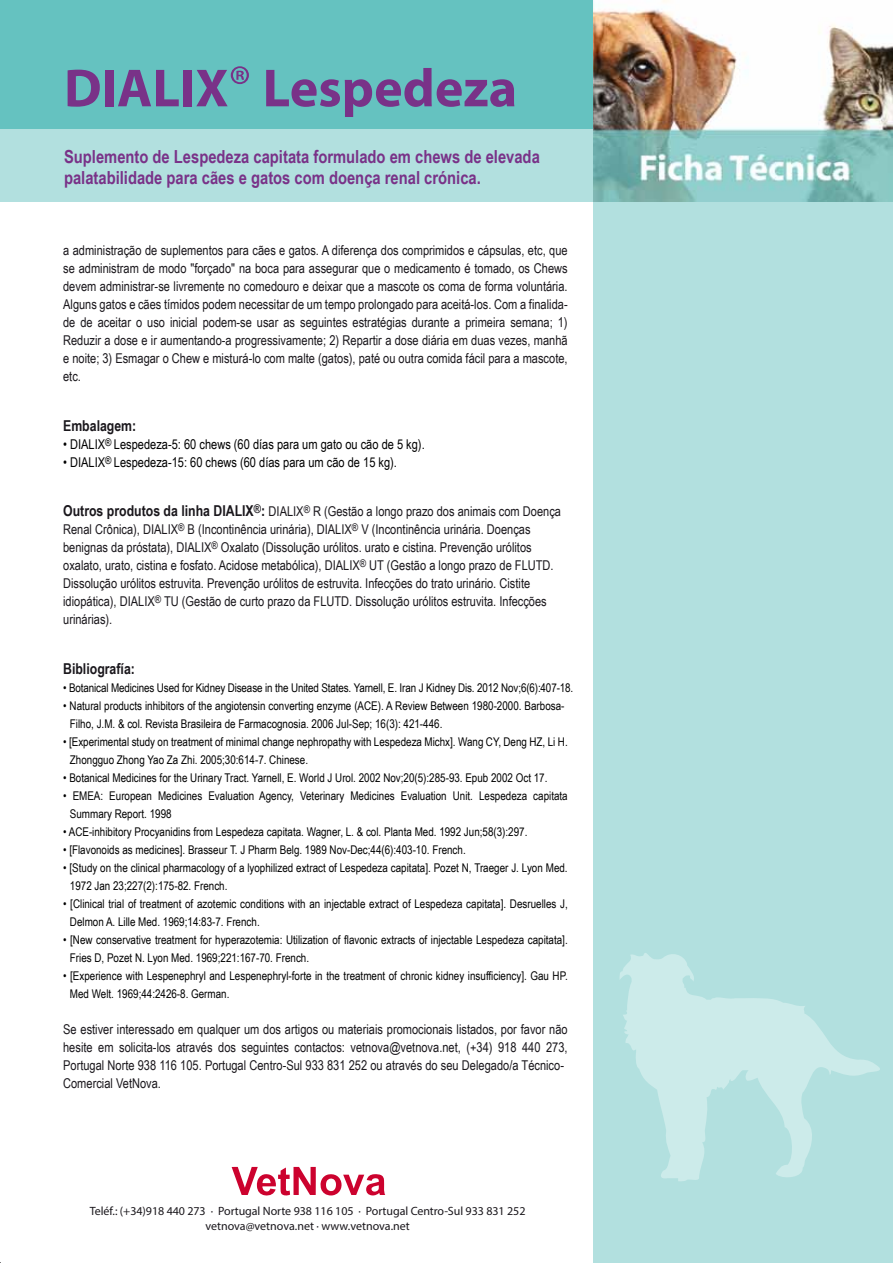
<style>
.page{position:relative;width:893px;height:1263px;background:#fff}
.page>*{position:absolute;margin:0;border:0;box-sizing:border-box;transform-origin:0 0}
.t1{font:700 54px "Myriad Pro";color:#793288}
.t2{font:700 18px/21.6px "Arial Narrow";color:#793288}
.t3{font:700 15px "Arial Narrow";color:#1a171c}
.t4{font:13.5px/18px "Arial Narrow";color:#1a171c}
.t5{font:13.5px "Arial Narrow";color:#000}
.t6{font:12px/18px "Arial Narrow";color:#000}
.t7{font:12px/15px "Myriad Pro";letter-spacing:-.005em;color:#1a171c;text-align:center}
.s1{font-weight:400}
.s2{font-weight:700;font-size:15px}
</style>
<div class="page">
<div style="left:593px;top:201px;width:300px;height:1062px;background:#b2e0df"></div>
<div style="left:0;top:0;width:893px;height:200px;background:#65c2c0"></div>
<div style="left:0;top:129px;width:593px;height:72px;background:#b2e0df"></div>
<svg style="left:619px;top:953px;width:261px;height:228px"></svg>
<img style="left:593px;top:0;width:300px;height:201px">
<svg style="left:232px;top:1167px;width:153px;height:29px"></svg>
<h1 class="t1" style="left:64px;top:53px;width:455px">DIALIX<span class="s1">®</span> Lespedeza</h1>
<h2 class="t2" style="left:64px;top:144px;width:477px">Suplemento de Lespedeza capitata formulado em chews de elevada palatabilidade para cães e gatos com doença renal crónica.</h2>
<p class="t4" style="left:63px;top:241px;width:506px;text-align:justify">a administração de suplementos para cães e gatos. A diferença dos comprimidos e cápsulas, etc, que se administram de modo "forçado" na boca para assegurar que o medicamento é tomado, os Chews devem administrar-se livremente no comedouro e deixar que a mascote os coma de forma voluntária.<br>Alguns gatos e cães tímidos podem necessitar de um tempo prolongado para aceitá-los. Com a finalida&shy;de de aceitar o uso inicial podem-se usar as seguintes estratégias durante a primeira semana; 1)<br>Reduzir a dose e ir aumentando-a progressivamente; 2) Repartir a dose diária em duas vezes, manhã e noite; 3) Esmagar o Chew e misturá-lo com malte (gatos), paté ou outra comida fácil para a mascote, etc.</p>
<p class="t3" style="left:63px;top:414px;width:75px">Embalagem:</p>
<p class="t5" style="left:63px;top:434px;width:363px">• DIALIX<sup>®</sup> Lespedeza-5: 60 chews (60 días para um gato ou cão de 5 kg).</p>
<p class="t5" style="left:63px;top:452px;width:335px">• DIALIX<sup>®</sup> Lespedeza-15: 60 chews (60 días para um cão de 15 kg).</p>
<p class="t4" style="left:63px;top:502px;width:499px"><span class="s2">Outros produtos da linha DIALIX</span><sup>®</sup><span class="s2">:</span> DIALIX<sup>®</sup> R (Gestão a longo prazo dos animais com Doença Renal Crônica), DIALIX<sup>®</sup> B (Incontinência urinária), DIALIX<sup>®</sup> V (Incontinência urinária. Doenças benignas da próstata), DIALIX<sup>®</sup> Oxalato (Dissolução urólitos. urato e cistina. Prevenção urólitos oxalato, urato, cistina e fosfato. Acidose metabólica), DIALIX<sup>®</sup> UT (Gestão a longo prazo de FLUTD.<br>Dissolução urólitos estruvita. Prevenção urólitos de estruvita. Infecções do trato urinário. Cistite idiopática), DIALIX<sup>®</sup> TU (Gestão de curto prazo da FLUTD. Dissolução urólitos estruvita. Infecções urinárias).</p>
<p class="t3" style="left:63px;top:657px;width:73px">Bibliografía:</p>
<p class="t6" style="left:63px;top:678px;width:512px">• Botanical Medicines Used for Kidney Disease in the United States. Yarnell, E. Iran J Kidney Dis. 2012 Nov;6(6):407-18.</p>
<p class="t6" style="left:70px;top:696px;width:496px;text-indent:-7px">• Natural products inhibitors of the angiotensin converting enzyme (ACE). A Review Between 1980-2000. Barbosa-<br>Filho, J.M. &amp; col. Revista Brasileira de Farmacognosia. 2006 Jul-Sep; 16(3): 421-446.</p>
<p class="t6" style="left:70px;top:732px;width:499px;text-indent:-7px">• [Experimental study on treatment of minimal change nephropathy with Lespedeza Michx]. Wang CY, Deng HZ, Li H.<br>Zhongguo Zhong Yao Za Zhi. 2005;30:614-7. Chinese.</p>
<p class="t6" style="left:63px;top:768px;width:486px">• Botanical Medicines for the Urinary Tract. Yarnell, E. World J Urol. 2002 Nov;20(5):285-93. Epub 2002 Oct 17.</p>
<p class="t6" style="left:70px;top:786px;width:499px;text-indent:-7px">• EMEA: European Medicines Evaluation Agency, Veterinary Medicines Evaluation Unit. Lespedeza capitata<br>Summary Report. 1998</p>
<p class="t6" style="left:63px;top:822px;width:466px">• ACE-inhibitory Procyanidins from Lespedeza capitata. Wagner, L. &amp; col. Planta Med. 1992 Jun;58(3):297.</p>
<p class="t6" style="left:63px;top:840px;width:404px">• [Flavonoids as medicines]. Brasseur T. J Pharm Belg. 1989 Nov-Dec;44(6):403-10. French.</p>
<p class="t6" style="left:70px;top:858px;width:499px;text-indent:-7px">• [Study on the clinical pharmacology of a lyophilized extract of Lespedeza capitata]. Pozet N, Traeger J. Lyon Med.<br>1972 Jan 23;227(2):175-82. French.</p>
<p class="t6" style="left:70px;top:894px;width:499px;text-indent:-7px">• [Clinical trial of treatment of azotemic conditions with an injectable extract of Lespedeza capitata]. Desruelles J,<br>Delmon A. Lille Med. 1969;14:83-7. French.</p>
<p class="t6" style="left:70px;top:930px;width:499px;text-indent:-7px">• [New conservative treatment for hyperazotemia: Utilization of flavonic extracts of injectable Lespedeza capitata].<br>Fries D, Pozet N. Lyon Med. 1969;221:167-70. French.</p>
<p class="t6" style="left:70px;top:966px;width:499px;text-indent:-7px">• [Experience with Lespenephryl and Lespenephryl-forte in the treatment of chronic kidney insufficiency]. Gau HP.<br>Med Welt. 1969;44:2426-8. German.</p>
<p class="t4" style="left:63px;top:1019px;width:506px">Se estiver interessado em qualquer um dos artigos ou materiais promocionais listados, por favor não hesite em solicita-los através dos seguintes contactos: vetnova@vetnova.net, (+34) 918 440 273, Portugal Norte 938 116 105. Portugal Centro-Sul 933 831 252 ou através do seu Delegado/a Técnico-Comercial VetNova.</p>
<p class="t7" style="left:90px;top:1203px;width:437px">Teléf.: (+34)918 440 273 · Portugal Norte 938 116 105 · Portugal Centro-Sul 933 831 252 vetnova@vetnova.net · www.vetnova.net</p>
</div>
